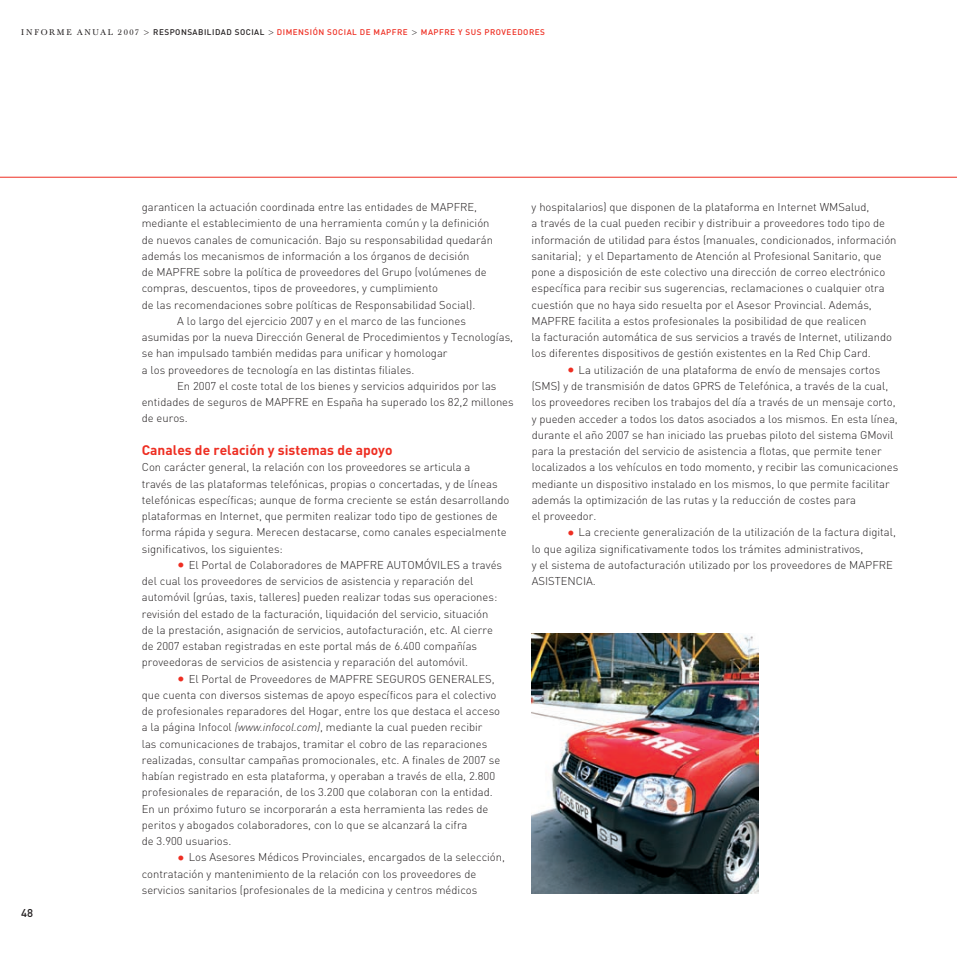
<style>
.page{position:relative;width:957px;height:957px;background:#fff}
.page>*{position:absolute;margin:0;border:0;box-sizing:border-box;transform-origin:0 0}
.t1{font:700 13.75px "DIN";color:#ee2e22}
.t2{font:300 11.25px/16.2px "DIN";color:#231f20}
.t3{font:500 11.25px "DIN";color:#231f20}
.t4{font:500 8.12px "DIN";letter-spacing:.06em;color:#ee2e22}
.t5{font:8.12px "Baskerville BE";letter-spacing:.22em;color:#231f20}
.s1{font-family:"Baskerville BE";font-weight:400;color:#231f20}
.s2{font-family:"Baskerville BE";font-weight:400;font-size:6.88px;color:#231f20}
.s3{color:#231f20}
.s4{font-weight:500;font-size:15px;color:#ee2e22}
.s5{font-style:italic}
</style>
<div class="page">
<hr style="left:0;top:177px;width:957px;height:1px;background:#ee2e22">
<img style="left:531px;top:634px;width:227px;height:260px">
<p class="t5" style="left:21px;top:28px;width:87px">INFORME AN UAL</p>
<p class="t4" style="left:118px;top:27px;width:428px"><span class="s1">2007</span> <span class="s2">&gt;</span> <span class="s3">RESPONSABILIDAD SOCIAL</span> <span class="s2">&gt;</span> DIMENSIÓN SOCIAL DE MAPFRE <span class="s2">&gt;</span> MAPFRE Y SUS PROVEEDORES</p>
<p class="t3" style="left:21px;top:905px;width:13px">48</p>
<p class="t2" style="left:142px;top:199px;width:337px">garanticen la actuación coordinada entre las entidades de MAPFRE,</p>
<p class="t2" style="left:142px;top:215px;width:349px">mediante el establecimiento de una herramienta común y la definición</p>
<p class="t2" style="left:142px;top:231px;width:353px">de nuevos canales de comunicación. Bajo su responsabilidad quedarán</p>
<p class="t2" style="left:142px;top:248px;width:329px">además los mecanismos de información a los órganos de decisión</p>
<p class="t2" style="left:142px;top:264px;width:346px">de MAPFRE sobre la política de proveedores del Grupo (volúmenes de</p>
<p class="t2" style="left:142px;top:280px;width:298px">compras, descuentos, tipos de proveedores, y cumplimiento</p>
<p class="t2" style="left:142px;top:296px;width:335px">de las recomendaciones sobre políticas de Responsabilidad Social).</p>
<p class="t2" style="left:177px;top:313px;width:290px">A lo largo del ejercicio 2007 y en el marco de las funciones</p>
<p class="t2" style="left:142px;top:329px;width:373px">asumidas por la nueva Dirección General de Procedimientos y Tecnologías,</p>
<p class="t2" style="left:142px;top:345px;width:307px">se han impulsado también medidas para unificar y homologar</p>
<p class="t2" style="left:142px;top:361px;width:274px">a los proveedores de tecnología en las distintas filiales.</p>
<p class="t2" style="left:177px;top:378px;width:321px">En 2007 el coste total de los bienes y servicios adquiridos por las</p>
<p class="t2" style="left:142px;top:394px;width:373px">entidades de seguros de MAPFRE en España ha superado los 82,2 millones</p>
<p class="t2" style="left:142px;top:410px;width:48px">de euros.</p>
<p class="t1" style="left:142px;top:441px;width:252px">Canales de relación y sistemas de apoyo</p>
<p class="t2" style="left:142px;top:459px;width:369px">Con carácter general, la relación con los proveedores se articula a<br>través de las plataformas telefónicas, propias o concertadas, y de líneas telefónicas específicas; aunque de forma creciente se están desarrollando plataformas en Internet, que permiten realizar todo tipo de gestiones de forma rápida y segura. Merecen destacarse, como canales especialmente significativos, los siguientes:</p>
<p class="t2" style="left:142px;top:556px;width:362px;text-indent:35px"><span class="s4">•</span> El Portal de Colaboradores de MAPFRE AUTOMÓVILES a través del cual los proveedores de servicios de asistencia y reparación del automóvil (grúas, taxis, talleres) pueden realizar todas sus operaciones: revisión del estado de la facturación, liquidación del servicio, situación de la prestación, asignación de servicios, autofacturación, etc. Al cierre de 2007 estaban registradas en este portal más de 6.400 compañías proveedoras de servicios de asistencia y reparación del automóvil.</p>
<p class="t2" style="left:142px;top:670px;width:360px;text-indent:35px"><span class="s4">•</span> El Portal de Proveedores de MAPFRE SEGUROS GENERALES, que cuenta con diversos sistemas de apoyo específicos para el colectivo de profesionales reparadores del Hogar, entre los que destaca el acceso a la página Infocol <span class="s5">(www.infocol.com)</span>, mediante la cual pueden recibir<br>las comunicaciones de trabajos, tramitar el cobro de las reparaciones realizadas, consultar campañas promocionales, etc. A finales de 2007 se habían registrado en esta plataforma, y operaban a través de ella, 2.800 profesionales de reparación, de los 3.200 que colaboran con la entidad.<br>En un próximo futuro se incorporarán a esta herramienta las redes de peritos y abogados colaboradores, con lo que se alcanzará la cifra<br>de 3.900 usuarios.</p>
<p class="t2" style="left:142px;top:849px;width:365px;text-indent:35px"><span class="s4">•</span> Los Asesores Médicos Provinciales, encargados de la selección, contratación y mantenimiento de la relación con los proveedores de servicios sanitarios (profesionales de la medicina y centros médicos</p>
<p class="t2" style="left:531px;top:199px;width:366px">y hospitalarios) que disponen de la plataforma en Internet WMSalud,<br>a través de la cual pueden recibir y distribuir a proveedores todo tipo de información de utilidad para éstos (manuales, condicionados, información sanitaria); y el Departamento de Atención al Profesional Sanitario, que pone a disposición de este colectivo una dirección de correo electrónico específica para recibir sus sugerencias, reclamaciones o cualquier otra cuestión que no haya sido resuelta por el Asesor Provincial. Además, MAPFRE facilita a estos profesionales la posibilidad de que realicen<br>la facturación automática de sus servicios a través de Internet, utilizando los diferentes dispositivos de gestión existentes en la Red Chip Card.</p>
<p class="t2" style="left:531px;top:361px;width:368px;text-indent:35px"><span class="s4">•</span> La utilización de una plataforma de envío de mensajes cortos (SMS) y de transmisión de datos GPRS de Telefónica, a través de la cual, los proveedores reciben los trabajos del día a través de un mensaje corto, y pueden acceder a todos los datos asociados a los mismos. En esta línea, durante el año 2007 se han iniciado las pruebas piloto del sistema GMovil para la prestación del servicio de asistencia a flotas, que permite tener localizados a los vehículos en todo momento, y recibir las comunicaciones mediante un dispositivo instalado en los mismos, lo que permite facilitar además la optimización de las rutas y la reducción de costes para<br>el proveedor.</p>
<p class="t2" style="left:531px;top:524px;width:366px;text-indent:35px"><span class="s4">•</span> La creciente generalización de la utilización de la factura digital, lo que agiliza significativamente todos los trámites administrativos,<br>y el sistema de autofacturación utilizado por los proveedores de MAPFRE ASISTENCIA.</p>
</div>
